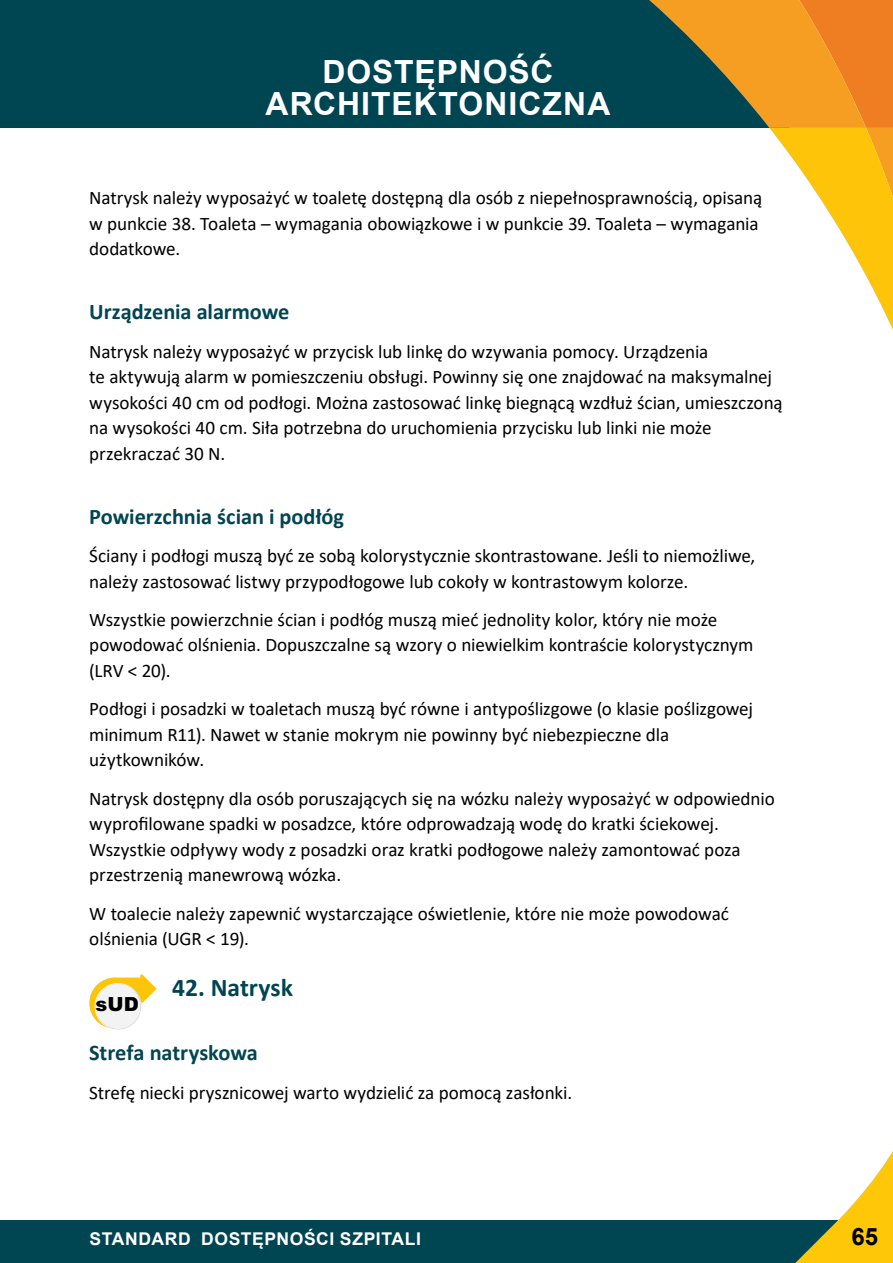
<style>
.page{position:relative;width:893px;height:1263px;background:#fff}
.page>*{position:absolute;margin:0;border:0;box-sizing:border-box;transform-origin:0 0}
.t1{font:700 31.95px/32px "Arial";letter-spacing:.03em;color:#fff;text-align:center}
._1_gradacja{font:700 25.5px "Calibri";color:#004552}
.t2{font:700 24px "Arial";color:#000}
._2_gradacja{font:700 22.35px "Calibri";letter-spacing:-.005em;color:#004552}
.t3{font:900 19.5px "Arial";color:#000}
.podstawowy{font:19.2px/25.5px "Calibri";letter-spacing:-.005em;color:#000}
.t4{font:700 17.55px "Arial";letter-spacing:.035em;color:#fff}
</style>
<div class="page">
<div style="left:1px;top:0;width:788px;height:128px;background:#004552"></div>
<div style="left:1px;top:1220px;width:892px;height:43px;background:#004552"></div>
<svg style="left:795px;top:1151px;width:98px;height:112px"></svg>
<svg style="left:649px;top:0;width:244px;height:330px"></svg>
<svg style="left:89px;top:974px;width:67px;height:56px"></svg>
<div style="left:95px;top:984px;width:46px;height:45px;background:#f3f3f4;border-radius:50%"></div>
<h1 class="t1" style="left:265px;top:56px;width:346px">DOSTĘPNOŚĆ<br>ARCHITEKTONICZNA</h1>
<p class="podstawowy" style="left:89px;top:185px;width:675px">Natrysk należy wyposażyć w toaletę dostępną dla osób z niepełnosprawnością, opisaną w punkcie 38. Toaleta – wymagania obowiązkowe i w punkcie 39. Toaleta – wymagania dodatkowe.</p>
<p class="_2_gradacja" style="left:89px;top:296px;width:202px">Urządzenia alarmowe</p>
<p class="podstawowy" style="left:89px;top:338px;width:695px">Natrysk należy wyposażyć w przycisk lub linkę do wzywania pomocy. Urządzenia<br>te aktywują alarm w pomieszczeniu obsługi. Powinny się one znajdować na maksymalnej wysokości 40 cm od podłogi. Można zastosować linkę biegnącą wzdłuż ścian, umieszczoną na wysokości 40 cm. Siła potrzebna do uruchomienia przycisku lub linki nie może przekraczać 30 N.</p>
<p class="_2_gradacja" style="left:89px;top:500px;width:256px">Powierzchnia ścian i podłóg</p>
<p class="podstawowy" style="left:89px;top:542px;width:667px">Ściany i podłogi muszą być ze sobą kolorystycznie skontrastowane. Jeśli to niemożliwe, należy zastosować listwy przypodłogowe lub cokoły w kontrastowym kolorze.</p>
<p class="podstawowy" style="left:89px;top:606px;width:666px">Wszystkie powierzchnie ścian i podłóg muszą mieć jednolity kolor, który nie może powodować olśnienia. Dopuszczalne są wzory o niewielkim kontraście kolorystycznym (LRV &lt; 20).</p>
<p class="podstawowy" style="left:89px;top:696px;width:665px">Podłogi i posadzki w toaletach muszą być równe i antypoślizgowe (o klasie poślizgowej minimum R11). Nawet w stanie mokrym nie powinny być niebezpieczne dla użytkowników.</p>
<p class="podstawowy" style="left:89px;top:785px;width:687px">Natrysk dostępny dla osób poruszających się na wózku należy wyposażyć w odpowiednio wyprofilowane spadki w posadzce, które odprowadzają wodę do kratki ściekowej.<br>Wszystkie odpływy wody z posadzki oraz kratki podłogowe należy zamontować poza przestrzenią manewrową wózka.</p>
<p class="podstawowy" style="left:89px;top:900px;width:641px">W toalecie należy zapewnić wystarczające oświetlenie, które nie może powodować olśnienia (UGR &lt; 19).</p>
<p class="_1_gradacja" style="left:172px;top:970px;width:122px">42. Natrysk</p>
<p class="t3" style="left:96px;top:990px;width:45px">sUD</p>
<p class="_2_gradacja" style="left:89px;top:1037px;width:170px">Strefa natryskowa</p>
<p class="podstawowy" style="left:89px;top:1079px;width:484px">Strefę niecki prysznicowej warto wydzielić za pomocą zasłonki.</p>
<p class="t4" style="left:90px;top:1226px;width:333px">STANDARD DOSTĘPNOŚCI SZPITALI</p>
<p class="t2" style="left:851px;top:1219px;width:28px">65</p>
</div>
